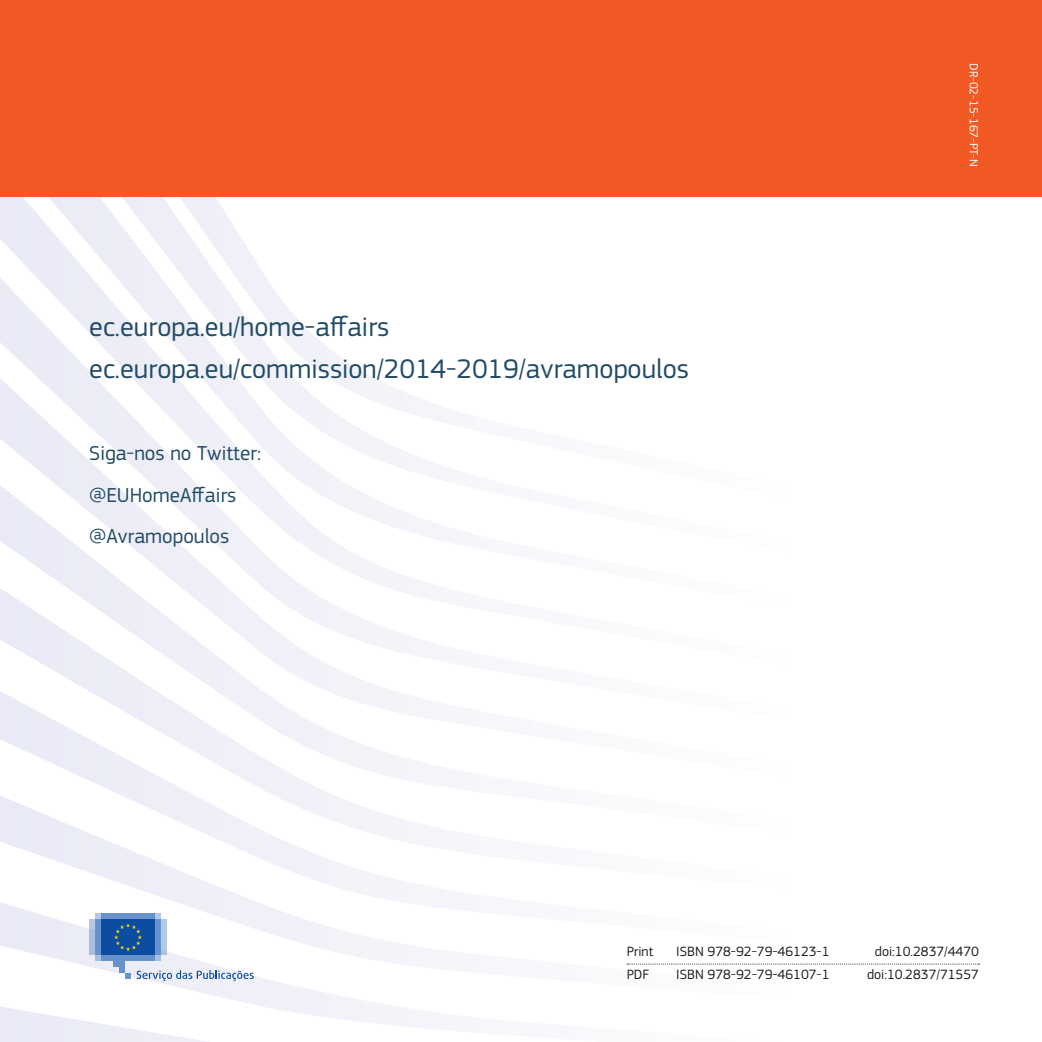
<style>
.page{position:relative;width:1042px;height:1042px;background:#fff}
.page>*{position:absolute;margin:0;border:0;box-sizing:border-box;transform-origin:0 0}
.Normal_-_box{font:28px "EC Square Sans Pro";color:#234c66}
.Normal_-_box-2{font:21px "EC Square Sans Pro";color:#234c66}
.IDENTIFIERS{font:14px "EC Square Sans Pro";color:#231f20}
.t1{font:12.25px "EC Square Sans Pro";color:#fff}
</style>
<div class="page">
<svg style="left:45px;top:665px;width:306px;height:11px;fill:#f1f2f9"></svg>
<svg style="left:0;top:676px;width:442px;height:108px"></svg>
<svg style="left:0;top:784px;width:442px;height:110px"></svg>
<svg style="left:0;top:894px;width:788px;height:108px"></svg>
<svg style="left:0;top:1002px;width:442px;height:40px"></svg>
<svg style="left:0;top:197px;width:442px;height:468px"></svg>
<div style="left:0;top:0;width:1042px;height:197px;background:#f15924"></div>
<svg style="left:627px;top:963px;width:352px;height:1px"></svg>
<div style="left:95px;top:955px;width:66px;height:6px;background:#a9bfe1"></div>
<div style="left:95px;top:913px;width:66px;height:6px;background:#b3c8e5"></div>
<div style="left:101px;top:913px;width:54px;height:6px;background:#6892cc"></div>
<div style="left:101px;top:955px;width:54px;height:6px;background:#6892cc"></div>
<div style="left:155px;top:919px;width:6px;height:36px;background:#6892cc"></div>
<div style="left:161px;top:919px;width:6px;height:36px;background:#b3c8e5"></div>
<div style="left:95px;top:919px;width:6px;height:36px;background:#6892cc"></div>
<div style="left:89px;top:919px;width:6px;height:36px;background:#a9bfe1"></div>
<div style="left:113px;top:955px;width:12px;height:12px;background:#6892cc"></div>
<div style="left:119px;top:955px;width:6px;height:18px;background:#6892cc"></div>
<svg style="left:125px;top:973px;width:6px;height:6px"></svg>
<div style="left:101px;top:919px;width:54px;height:36px;background:#0d4da1"></div>
<svg style="left:114px;top:923px;width:28px;height:28px"></svg>
<svg style="left:137px;top:970px;width:117px;height:11px"></svg>
<p class="Normal_-_box" style="left:89px;top:310px;width:302px">ec.europa.eu/home-affairs</p>
<p class="Normal_-_box" style="left:89px;top:352px;width:601px">ec.europa.eu/commission/2014-2019/avramopoulos</p>
<p class="Normal_-_box-2" style="left:89px;top:441px;width:173px">Siga‑nos no Twitter:</p>
<p class="Normal_-_box-2" style="left:89px;top:483px;width:149px">@EUHomeAffairs</p>
<p class="Normal_-_box-2" style="left:89px;top:524px;width:142px">@Avramopoulos</p>
<p class="t1" style="left:981px;top:63px;width:105px;rotate:90deg">DR-02-15-167-PT-N</p>
<p class="IDENTIFIERS" style="left:627px;top:943px;width:28px">Print</p>
<p class="IDENTIFIERS" style="left:676px;top:943px;width:155px">ISBN 978-92-79-46123-1</p>
<p class="IDENTIFIERS" style="left:875px;top:943px;width:106px">doi:10.2837/4470</p>
<p class="IDENTIFIERS" style="left:627px;top:966px;width:24px">PDF</p>
<p class="IDENTIFIERS" style="left:676px;top:966px;width:155px">ISBN 978-92-79-46107-1</p>
<p class="IDENTIFIERS" style="left:867px;top:966px;width:113px">doi:10.2837/71557</p>
</div>
